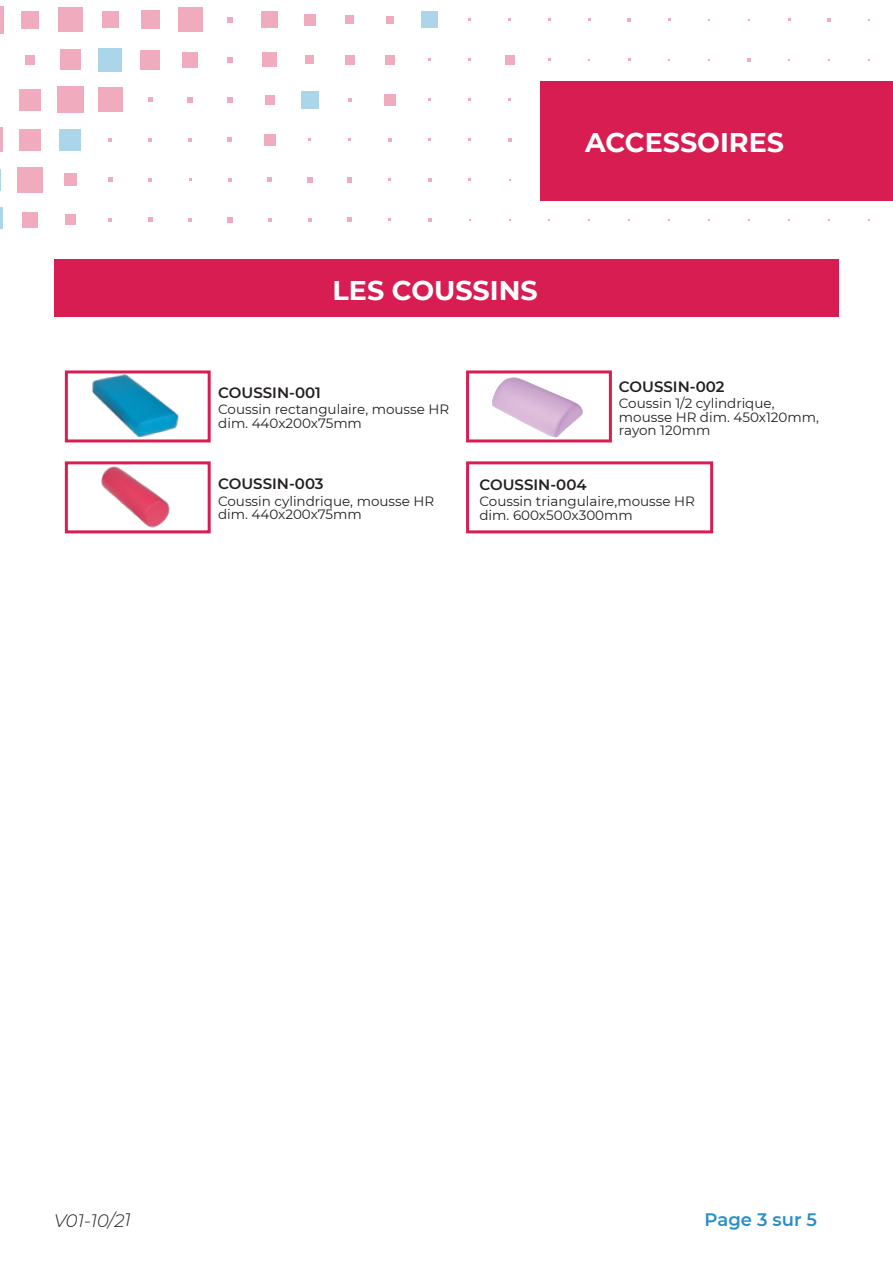
<style>
.page{position:relative;width:893px;height:1263px;background:#fff}
.page>*{position:absolute;margin:0;border:0;box-sizing:border-box;transform-origin:0 0}
.t1{font:700 27px "Montserrat";color:#fff}
.t2{font:italic 300 18px "Montserrat";letter-spacing:-.005em;color:#231f20}
.t3{font:600 18px "Montserrat";color:#278fc7}
.t4{font:600 15px "Montserrat";color:#231f20}
.t5{font:13.5px "Montserrat";color:#231f20}
</style>
<div class="page">
<div style="left:65px;top:461px;width:146px;height:72px;border:3px solid #d71d52"></div>
<div style="left:466px;top:370px;width:146px;height:72px;border:3px solid #d71d52"></div>
<div style="left:65px;top:370px;width:146px;height:72px;border:3px solid #d71d52"></div>
<hr style="left:0;top:208px;width:2px;height:21px;background:#1c8ec4">
<svg style="left:0;top:169px;width:1px;height:22px"></svg>
<hr style="left:0;top:127px;width:3px;height:25px;background:#d71d52">
<hr style="left:0;top:6px;width:4px;height:28px;background:#f0abbf">
<div style="left:22px;top:212px;width:16px;height:16px;background:#f0abbf"></div>
<div style="left:18px;top:167px;width:25px;height:25px;background:#f0abbf"></div>
<div style="left:20px;top:129px;width:21px;height:21px;background:#f0abbf"></div>
<div style="left:20px;top:89px;width:21px;height:22px;background:#f0abbf"></div>
<div style="left:25px;top:55px;width:10px;height:10px;background:#f0abbf"></div>
<div style="left:21px;top:11px;width:18px;height:18px;background:#f0abbf"></div>
<div style="left:65px;top:215px;width:10px;height:10px;background:#f0abbf"></div>
<div style="left:64px;top:174px;width:12px;height:12px;background:#f0abbf"></div>
<div style="left:59px;top:129px;width:22px;height:22px;background:#abd5e9"></div>
<div style="left:57px;top:87px;width:26px;height:26px;background:#f0abbf"></div>
<div style="left:60px;top:50px;width:20px;height:20px;background:#f0abbf"></div>
<div style="left:58px;top:8px;width:24px;height:24px;background:#f0abbf"></div>
<svg style="left:108px;top:218px;width:4px;height:4px"></svg>
<svg style="left:108px;top:177px;width:4px;height:5px"></svg>
<svg style="left:108px;top:138px;width:4px;height:4px"></svg>
<div style="left:98px;top:87px;width:25px;height:25px;background:#f0abbf"></div>
<div style="left:98px;top:48px;width:24px;height:24px;background:#abd5e9"></div>
<div style="left:102px;top:12px;width:16px;height:16px;background:#f0abbf"></div>
<svg style="left:148px;top:217px;width:4px;height:5px"></svg>
<svg style="left:148px;top:178px;width:4px;height:4px"></svg>
<svg style="left:148px;top:138px;width:4px;height:4px"></svg>
<svg style="left:148px;top:98px;width:4px;height:4px"></svg>
<div style="left:140px;top:50px;width:20px;height:20px;background:#f0abbf"></div>
<div style="left:141px;top:11px;width:18px;height:18px;background:#f0abbf"></div>
<svg style="left:188px;top:218px;width:4px;height:3px"></svg>
<svg style="left:188px;top:138px;width:4px;height:4px"></svg>
<svg style="left:187px;top:97px;width:6px;height:5px"></svg>
<div style="left:182px;top:52px;width:16px;height:16px;background:#f0abbf"></div>
<div style="left:178px;top:8px;width:24px;height:24px;background:#f0abbf"></div>
<svg style="left:227px;top:217px;width:5px;height:5px"></svg>
<svg style="left:228px;top:178px;width:4px;height:4px"></svg>
<svg style="left:228px;top:138px;width:4px;height:4px"></svg>
<svg style="left:227px;top:97px;width:6px;height:5px"></svg>
<svg style="left:227px;top:57px;width:5px;height:5px"></svg>
<svg style="left:227px;top:17px;width:6px;height:6px"></svg>
<svg style="left:268px;top:218px;width:4px;height:4px"></svg>
<svg style="left:268px;top:177px;width:4px;height:5px"></svg>
<div style="left:264px;top:134px;width:11px;height:11px;background:#f0abbf"></div>
<div style="left:265px;top:95px;width:9px;height:9px;background:#f0abbf"></div>
<div style="left:263px;top:53px;width:14px;height:14px;background:#f0abbf"></div>
<div style="left:262px;top:12px;width:16px;height:16px;background:#f0abbf"></div>
<svg style="left:308px;top:218px;width:4px;height:3px"></svg>
<svg style="left:307px;top:177px;width:5px;height:5px"></svg>
<div style="left:301px;top:91px;width:18px;height:18px;background:#abd5e9"></div>
<div style="left:306px;top:56px;width:8px;height:8px;background:#f0abbf"></div>
<div style="left:304px;top:14px;width:11px;height:11px;background:#f0abbf"></div>
<svg style="left:347px;top:217px;width:5px;height:5px"></svg>
<svg style="left:347px;top:177px;width:5px;height:5px"></svg>
<svg style="left:348px;top:98px;width:4px;height:4px"></svg>
<div style="left:345px;top:55px;width:9px;height:9px;background:#f0abbf"></div>
<div style="left:346px;top:16px;width:8px;height:8px;background:#f0abbf"></div>
<div style="left:384px;top:94px;width:11px;height:11px;background:#f0abbf"></div>
<div style="left:385px;top:55px;width:10px;height:10px;background:#f0abbf"></div>
<div style="left:386px;top:16px;width:8px;height:8px;background:#f0abbf"></div>
<svg style="left:428px;top:218px;width:4px;height:4px"></svg>
<div style="left:421px;top:12px;width:17px;height:16px;background:#abd5e9"></div>
<svg style="left:508px;top:138px;width:3px;height:4px"></svg>
<div style="left:505px;top:55px;width:9px;height:10px;background:#f0abbf"></div>
<svg style="left:628px;top:18px;width:3px;height:4px"></svg>
<svg style="left:827px;top:18px;width:4px;height:4px"></svg>
<div style="left:540px;top:81px;width:353px;height:119px;background:#d71d52"></div>
<div style="left:466px;top:461px;width:247px;height:72px;border:3px solid #d71d52"></div>
<div style="left:54px;top:259px;width:785px;height:57px;background:#d71d52"></div>
<img style="left:86px;top:370px;width:104px;height:72px">
<img style="left:480px;top:374px;width:132px;height:66px">
<img style="left:97px;top:461px;width:79px;height:72px">
<p class="t1" style="left:585px;top:123px;width:200px">ACCESSOIRES</p>
<p class="t1" style="left:333px;top:270px;width:207px">LES COUSSINS</p>
<p class="t4" style="left:218px;top:382px;width:104px">COUSSIN-001</p>
<p class="t5" style="left:218px;top:400px;width:233px">Coussin rectangulaire, mousse HR</p>
<p class="t5" style="left:218px;top:414px;width:145px">dim. 440x200x75mm</p>
<p class="t4" style="left:619px;top:376px;width:107px">COUSSIN-002</p>
<p class="t5" style="left:619px;top:394px;width:157px">Coussin 1/2 cylindrique,</p>
<p class="t5" style="left:619px;top:407px;width:202px">mousse HR dim. 450x120mm,</p>
<p class="t5" style="left:619px;top:421px;width:93px">rayon 120mm</p>
<p class="t4" style="left:218px;top:473px;width:107px">COUSSIN-003</p>
<p class="t5" style="left:218px;top:491px;width:218px">Coussin cylindrique, mousse HR</p>
<p class="t5" style="left:218px;top:505px;width:145px">dim. 440x200x75mm</p>
<p class="t4" style="left:479px;top:474px;width:109px">COUSSIN-004</p>
<p class="t5" style="left:479px;top:492px;width:217px">Coussin triangulaire,mousse HR</p>
<p class="t5" style="left:479px;top:506px;width:155px">dim. 600x500x300mm</p>
<h2 class="t2" style="left:54px;top:1208px;width:78px">V01-10/21</h2>
<h2 class="t3" style="left:705px;top:1207px;width:114px">Page 3 sur 5</h2>
</div>
